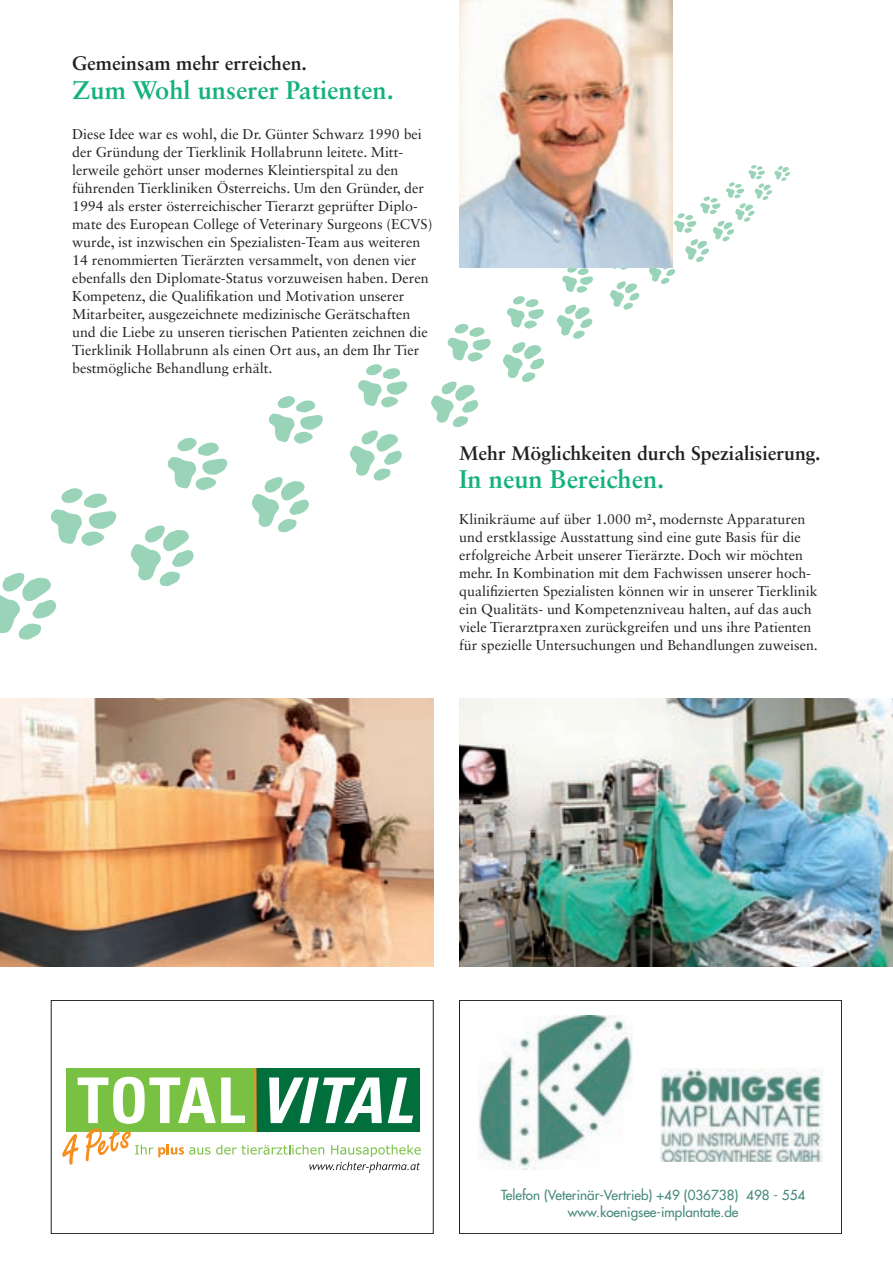
<style>
.page{position:relative;width:893px;height:1264px;background:#fff}
.page>*{position:absolute;margin:0;border:0;box-sizing:border-box;transform-origin:0 0}
.t1{font:700 25.5px "Sabon LT Std";color:#13b27b}
.t2{font:700 19.5px "Sabon LT Std";color:#231f20}
.t3{font:14.25px/18px "Sabon LT Std";color:#231f20}
.t4{font:500 13.5px/16.2px "Futura Std";color:#488b7b;text-align:center}
</style>
<div class="page">
<hr style="left:892px;top:268px;width:1px;height:698px;background:#13b27b">
<img style="left:0;top:698px;width:434px;height:268px">
<img style="left:459px;top:698px;width:434px;height:268px">
<svg style="left:447px;top:323px;width:44px;height:39px"></svg>
<svg style="left:503px;top:342px;width:42px;height:40px"></svg>
<svg style="left:358px;top:364px;width:50px;height:43px"></svg>
<svg style="left:431px;top:381px;width:48px;height:46px"></svg>
<svg style="left:562px;top:268px;width:31px;height:25px"></svg>
<svg style="left:507px;top:296px;width:37px;height:33px"></svg>
<svg style="left:557px;top:305px;width:36px;height:34px"></svg>
<svg style="left:268px;top:396px;width:55px;height:48px"></svg>
<svg style="left:350px;top:430px;width:52px;height:51px"></svg>
<svg style="left:167px;top:437px;width:61px;height:53px"></svg>
<svg style="left:251px;top:477px;width:58px;height:56px"></svg>
<svg style="left:51px;top:488px;width:66px;height:58px"></svg>
<svg style="left:130px;top:525px;width:64px;height:61px"></svg>
<svg style="left:0;top:573px;width:56px;height:67px"></svg>
<img style="left:459px;top:0;width:213px;height:268px">
<svg style="left:606px;top:165px;width:184px;height:145px"></svg>
<img style="left:478px;top:1015px;width:155px;height:154px">
<img style="left:660px;top:1068px;width:162px;height:93px">
<div style="left:459px;top:1000px;width:383px;height:234px;border:1px solid #231f20"></div>
<div style="left:66px;top:1068px;width:190px;height:64px;background:#79c142"></div>
<div style="left:255px;top:1068px;width:165px;height:64px;background:#006f3c"></div>
<hr style="left:254px;top:1068px;width:3px;height:64px;background:#f68e1e">
<svg style="left:62px;top:1076px;width:359px;height:97px"></svg>
<div style="left:51px;top:1000px;width:383px;height:234px;border:1px solid #231f20"></div>
<h2 class="t2" style="left:72px;top:56px;width:236px">Gemeinsam mehr erreichen.</h2>
<h1 class="t1" style="left:72px;top:80px;width:323px">Zum Wohl unserer Patienten.</h1>
<p class="t3" style="left:72px;top:126px;width:362px">Diese Idee war es wohl, die Dr. Günter Schwarz 1990 bei der Gründung der Tierklinik Hollabrunn leitete. Mitt&shy;lerweile gehört unser modernes Kleintierspital zu den führenden Tierkliniken Österreichs. Um den Gründer, der 1994 als erster österreichischer Tierarzt geprüfter Diplo&shy;mate des European College of Veterinary Surgeons (ECVS) wurde, ist inzwischen ein Spezialisten-Team aus weiteren 14 renommierten Tierärzten versammelt, von denen vier ebenfalls den Diplomate-Status vorzuweisen haben. Deren Kompetenz, die Qualifikation und Motivation unserer Mitarbeiter, ausgezeichnete medizinische Gerätschaften und die Liebe zu unseren tierischen Patienten zeichnen die Tierklinik Hollabrunn als einen Ort aus, an dem Ihr Tier bestmögliche Behandlung erhält.</p>
<h2 class="t2" style="left:459px;top:445px;width:363px">Mehr Möglichkeiten durch Spezialisierung.</h2>
<h1 class="t1" style="left:459px;top:469px;width:207px">In neun Bereichen.</h1>
<p class="t3" style="left:459px;top:511px;width:360px">Klinikräume auf über 1.000 m2, modernste Apparaturen und erstklassige Ausstattung sind eine gute Basis für die erfolgreiche Arbeit unserer Tierärzte. Doch wir möchten mehr. In Kombination mit dem Fachwissen unserer hoch&shy;qualifizierten Spezialisten können wir in unserer Tierklinik ein Qualitäts- und Kompetenzniveau halten, auf das auch viele Tierarztpraxen zurückgreifen und uns ihre Patienten für spezielle Untersuchungen und Behandlungen zuweisen.</p>
<p class="t4" style="left:501px;top:1188px;width:306px">Telefon (Veterinär-Vertrieb) +49 (036738) 498 - 554 www.koenigsee-implantate.de</p>
</div>
